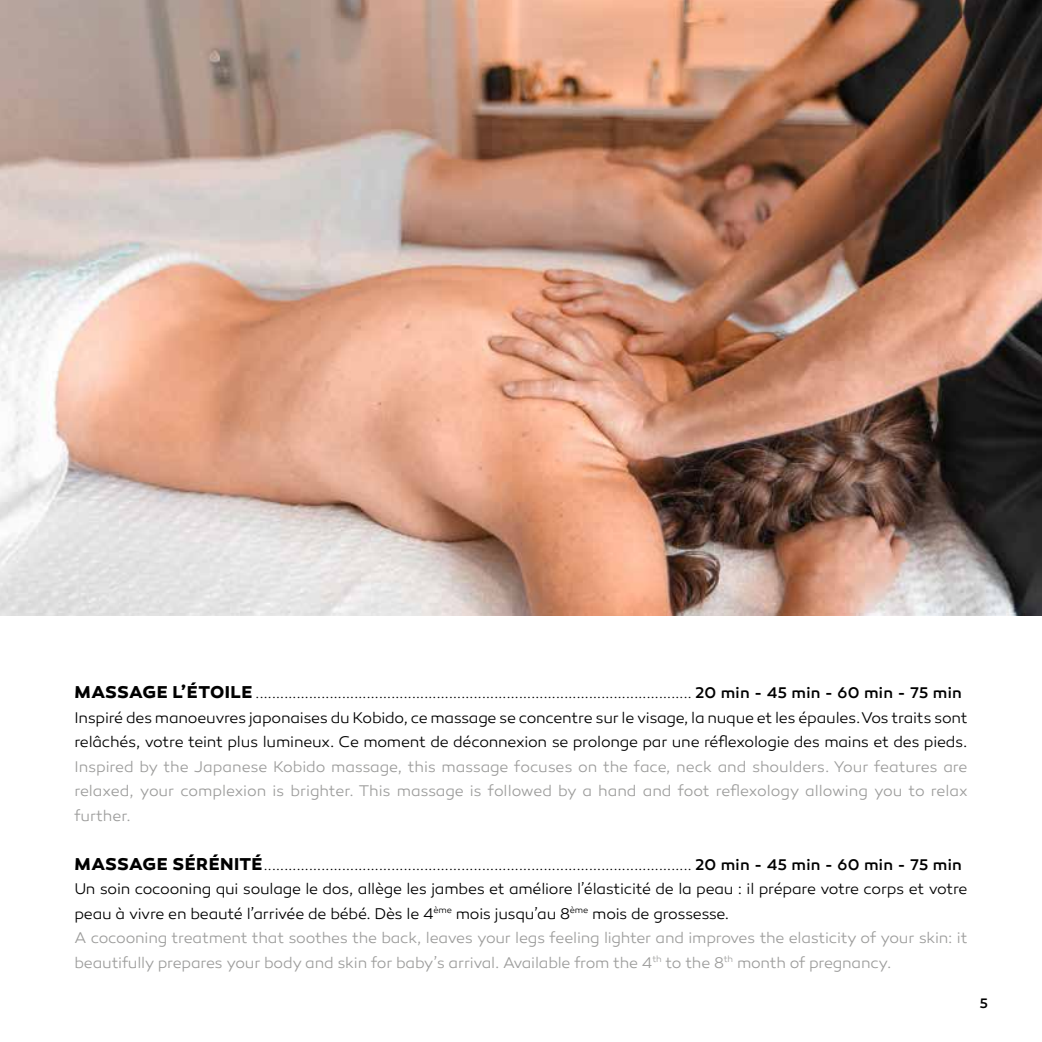
<style>
.page{position:relative;width:1042px;height:1042px;background:#fff}
.page>*{position:absolute;margin:0;border:0;box-sizing:border-box;transform-origin:0 0}
.t1{font:300 15.75px/24.5px "Canaro";letter-spacing:-.015em;color:#9d9d9c;text-align:justify}
.t2{font:300 15.75px/24.5px "Canaro";letter-spacing:-.015em;color:#000}
.t3{font:300 14px "Canaro";color:#000}
.t4{font:500 14px "Canaro";color:#000}
.s1{font-weight:700;font-size:17.5px}
.s2{font-weight:500;font-size:15.75px}
.s3{color:#000}
</style>
<div class="page">
<img style="left:0;top:0;width:1042px;height:615px">
<p class="t3" style="left:74px;top:685px;width:889px"><span class="s1">MASSAGE L’ÉTOILE</span> .......................................................................................................... <span class="s2">20 min - 45 min - 60 min - 75 min</span></p>
<p class="t2" style="left:74px;top:705px;width:894px">Inspiré des manoeuvres japonaises du Kobido, ce massage se concentre sur le visage, la nuque et les épaules. Vos traits sont relâchés, votre teint plus lumineux. Ce moment de déconnexion se prolonge par une réflexologie des mains et des pieds.</p>
<p class="t1" style="left:74px;top:754px;width:894px">Inspired by the Japanese Kobido massage, this massage focuses on the face, neck and shoulders. Your features are relaxed, your complexion is brighter. This massage is followed by a hand and foot reflexology allowing you to relax further.</p>
<p class="t3" style="left:74px;top:856px;width:889px"><span class="s1">MASSAGE SÉRÉNITÉ</span>........................................................................................................ <span class="s2">20 min - 45 min - 60 min - 75 min</span></p>
<p class="t1" style="left:74px;top:877px;width:894px;text-align:left"><span class="s3">Un soin cocooning qui soulage le dos, allège les jambes et améliore l’élasticité de la peau : il prépare votre corps et votre peau à vivre en beauté l’arrivée de bébé. Dès le 4</span><sup>ème</sup> <span class="s3">mois jusqu’au 8</span><sup>ème</sup> <span class="s3">mois de grossesse.<br></span>A cocooning treatment that soothes the back, leaves your legs feeling lighter and improves the elasticity of your skin: it beautifully prepares your body and skin for baby’s arrival. Available from the 4<sup>th</sup> to the 8<sup>th</sup> month of pregnancy.</p>
<p class="t4" style="left:979px;top:995px;width:10px">5</p>
</div>
